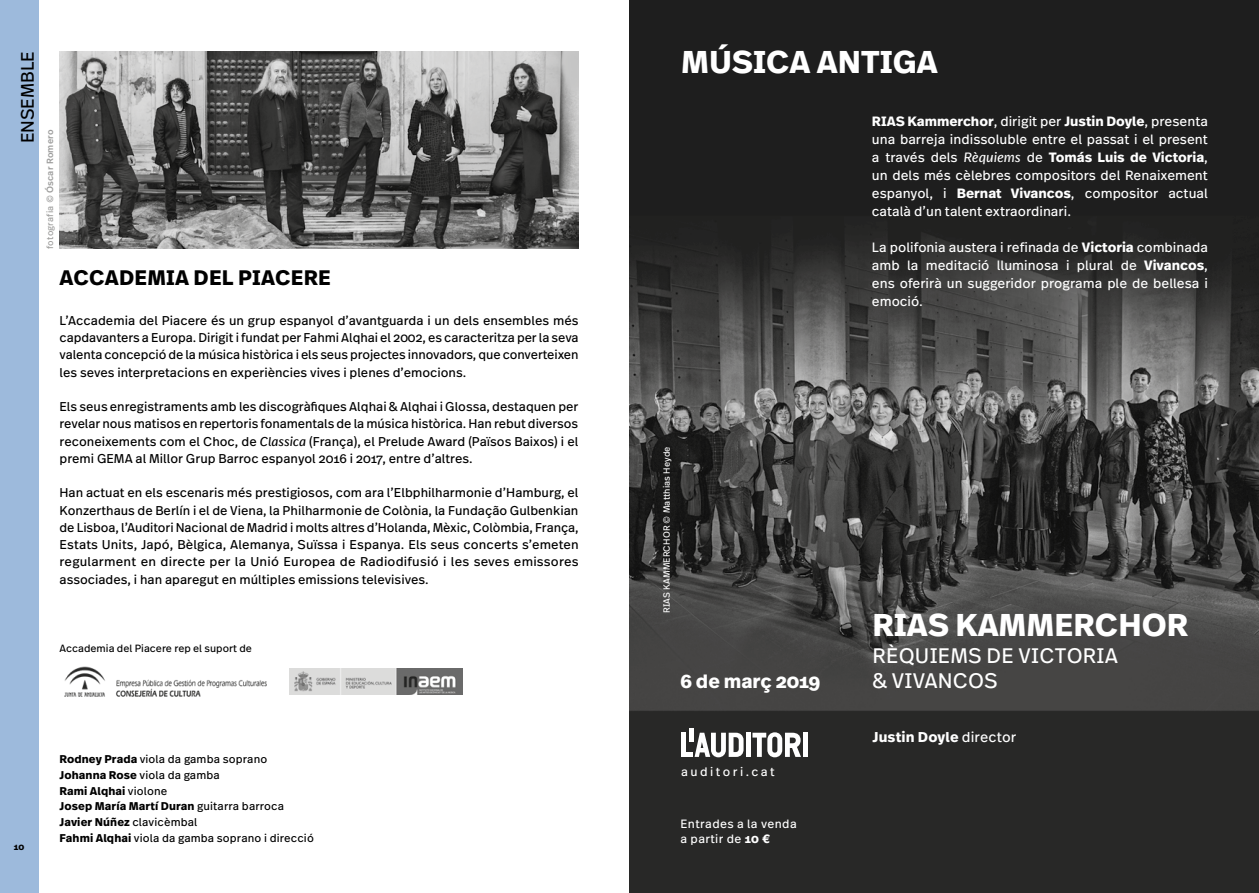
<style>
.page{position:relative;width:1259px;height:893px;background:#fff}
.page>*{position:absolute;margin:0;border:0;box-sizing:border-box;transform-origin:0 0}
.t1{font:700 31.5px "Real Text Pro";color:#fff}
.t2{font:21px/24.9px "Real Text Pro";letter-spacing:.01em;color:#fff}
.t3{font:700 21px "Real Text Pro";letter-spacing:.01em;color:#000}
.t4{font:700 19.2px "Real Text Pro";color:#fff}
.t5{font:18px "Real Text Pro";color:#000}
.t6{font:700 14.25px "Real Text Pro";letter-spacing:.01em;color:#fff}
.t7{font:13.5px/18px "Real Text Pro";color:#fff;text-align:justify}
.t8{font:12.75px/17.2px "Real Text Pro";color:#000;text-align:justify}
.t9{font:12.3px "Real Text Pro";letter-spacing:.2em;color:#fff}
.t10{font:12px/15px "Real Text Pro";letter-spacing:.03em;color:#fff}
.t11{font:11.25px/15.8px "Real Text Pro";letter-spacing:.01em;color:#000}
.t12{font:10.5px "Real Text Pro";color:#000}
.t13{font:9px "Real Text Pro";letter-spacing:.01em;color:#fff}
.t14{font:500 9px "Real Text Pro";letter-spacing:.02em;color:#9d9d9c}
.t15{font:700 9px "Real Text Pro";color:#000}
.s1{font-weight:400}
.s2{font-style:italic}
.s3{font-weight:700}
</style>
<div class="page">
<div style="left:0;top:0;width:38px;height:893px;background:#9dbadc"></div>
<img style="left:60px;top:51px;width:518px;height:198px">
<img style="left:64px;top:666px;width:203px;height:31px">
<img style="left:289px;top:669px;width:173px;height:25px">
<img style="left:629px;top:0;width:630px;height:893px">
<svg style="left:694px;top:733px;width:49px;height:24px"></svg>
<div style="left:746px;top:733px;width:5px;height:24px;background:#fff"></div>
<svg style="left:752px;top:732px;width:49px;height:25px"></svg>
<div style="left:803px;top:733px;width:5px;height:24px;background:#fff"></div>
<div style="left:681px;top:733px;width:5px;height:24px;background:#fff"></div>
<div style="left:689px;top:728px;width:5px;height:13px;background:#fff"></div>
<div style="left:681px;top:752px;width:12px;height:5px;background:#fff"></div>
<h3 class="t5" style="left:15px;top:143px;width:94px;rotate:-90deg">ENSEMBLE</h3>
<p class="t14" style="left:44px;top:249px;width:121px;rotate:-90deg"><span class="s1">fotografia</span> © Óscar Romero</p>
<h2 class="t3" style="left:60px;top:263px;width:273px">ACCADEMIA DEL PIACERE</h2>
<p class="t8" style="left:60px;top:311px;width:520px">L’Accademia del Piacere és un grup espanyol d’avantguarda i un dels ensembles més capdavanters a Europa. Dirigit i fundat per Fahmi Alqhai el 2002, es caracteritza per la seva valenta concepció de la música històrica i els seus projectes innovadors, que converteixen les seves interpretacions en experiències vives i plenes d’emocions.</p>
<p class="t8" style="left:60px;top:398px;width:520px">Els seus enregistraments amb les discogràfiques Alqhai &amp; Alqhai i Glossa, destaquen per revelar nous matisos en repertoris fonamentals de la música històrica. Han rebut diversos reconeixements com el Choc, de <span class="s2">Classica</span> (França), el Prelude Award (Països Baixos) i el premi GEMA al Millor Grup Barroc espanyol 2016 i 2017, entre d’altres.</p>
<p class="t8" style="left:60px;top:484px;width:521px">Han actuat en els escenaris més prestigiosos, com ara l’Elbphilharmonie d’Hamburg, el Konzerthaus de Berlín i el de Viena, la Philharmonie de Colònia, la Fundação Gulbenkian de Lisboa, l’Auditori Nacional de Madrid i molts altres d’Holanda, Mèxic, Colòmbia, França, Estats Units, Japó, Bèlgica, Alemanya, Suïssa i Espanya. Els seus concerts s’emeten regularment en directe per la Unió Europea de Radiodifusió i les seves emissores associades, i han aparegut en múltiples emissions televisives.</p>
<p class="t12" style="left:60px;top:641px;width:194px">Accademia del Piacere rep el suport de</p>
<p class="t15" style="left:14px;top:840px;width:12px">10</p>
<p class="t11" style="left:60px;top:751px;width:256px"><span class="s3">Rodney Prada</span> viola da gamba soprano<br><span class="s3">Johanna Rose</span> viola da gamba<br><span class="s3">Rami Alqhai</span> violone<br><span class="s3">Josep María Martí Duran</span> guitarra barroca<br><span class="s3">Javier Núñez</span> clavicèmbal<br><span class="s3">Fahmi Alqhai</span> viola da gamba soprano i direcció</p>
<h1 class="t1" style="left:681px;top:39px;width:258px">MÚSICA ANTIGA</h1>
<p class="t7" style="left:872px;top:112px;width:337px"><span class="s3">RIAS Kammerchor</span>, dirigit per <span class="s3">Justin Doyle</span>, presenta una barreja indissoluble entre el passat i el present a través dels <span class="s2">Rèquiems</span> de <span class="s3">Tomás Luis de Victoria</span>, un dels més cèlebres compositors del Renaixement espanyol, i <span class="s3">Bernat Vivancos</span>, compositor actual català d’un talent extraordinari.</p>
<p class="t7" style="left:872px;top:238px;width:337px">La polifonia austera i refinada de <span class="s3">Victoria</span> combinada amb la meditació lluminosa i plural de <span class="s3">Vivancos</span>, ens oferirà un suggeridor programa ple de bellesa i emoció.</p>
<p class="t13" style="left:660px;top:613px;width:168px;rotate:-90deg">RIAS KAMMERCHOR © Matthias Heyde</p>
<h3 class="t4" style="left:680px;top:667px;width:141px">6 de març 2019</h3>
<p class="t9" style="left:681px;top:763px;width:95px">auditori.cat</p>
<p class="t10" style="left:680px;top:816px;width:118px">Entrades a la venda a partir de <span class="s3">10 €</span></p>
<h1 class="t1" style="left:872px;top:602px;width:317px">RIAS KAMMERCHOR</h1>
<h2 class="t2" style="left:872px;top:643px;width:247px">RÈQUIEMS DE VICTORIA &amp; VIVANCOS</h2>
<p class="t6" style="left:872px;top:727px;width:145px">Justin Doyle <span class="s1">director</span></p>
</div>
